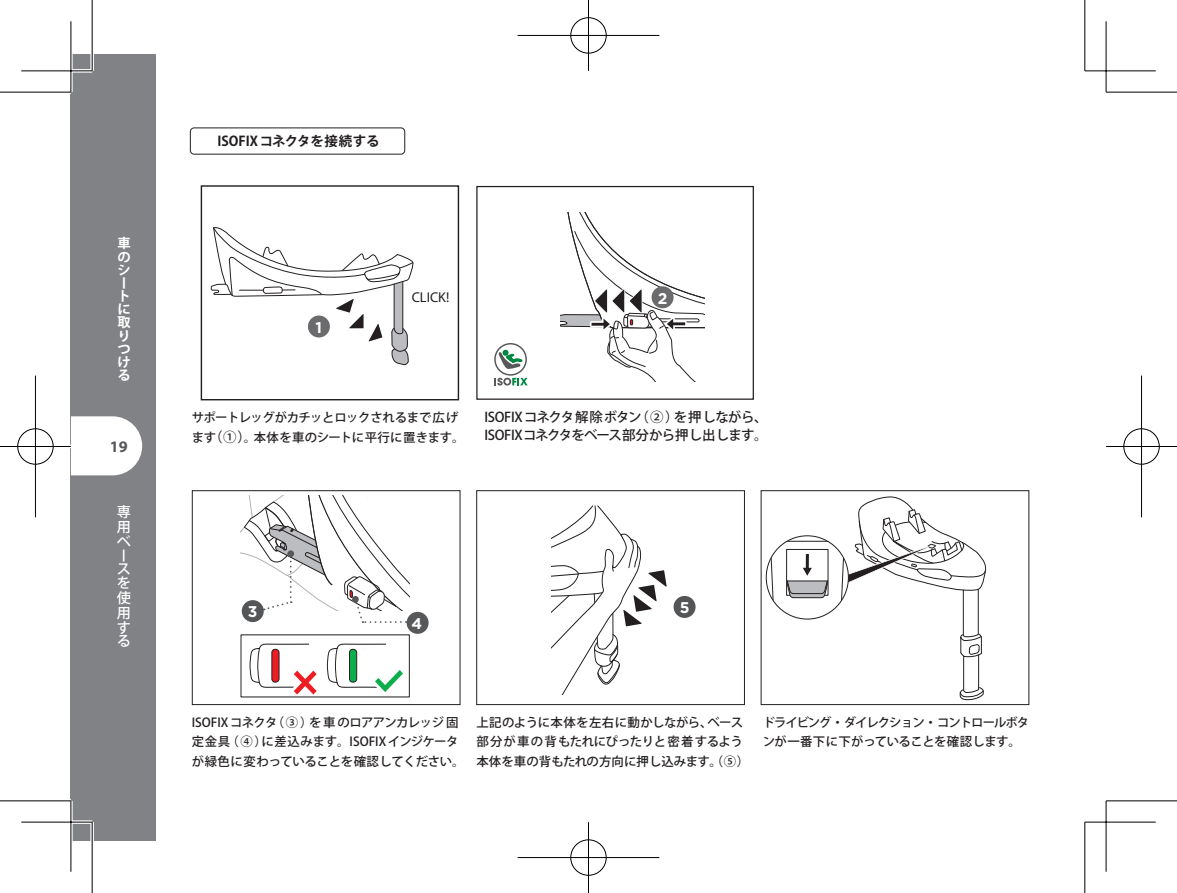
<style>
.page{position:relative;width:1177px;height:893px;background:#fff}
.page>*{position:absolute;margin:0;border:0;box-sizing:border-box;transform-origin:0 0}
.t1{font:700 16px "Myriad Pro";color:#57585a}
.t2{font:700 15.5px "Gotham";color:#fff}
.インデックス_下{font:500 14.25px/14.2px "Koz Go Pro";color:#fff;text-align:justify}
.t3{font:500 14.25px "Gotham Rounded";color:#231f20}
.本文_9_5級15歯{font:500 13.5px/18.5px "Koz Go Pro";letter-spacing:-.025em;color:#231f20}
.サブタイトル{font:700 13.5px "Koz Go Pro";color:#231f20}
.t4{font:700 13.25px/13.2px "Koz Go Pro";color:#fff}
.本文_9_5級15歯-2{font:500 12.5px/19.5px "Koz Go Pro";letter-spacing:-.03em;color:#231f20}
.本文_9_5級15歯-3{font:500 12.5px/19.5px "Koz Go Pro";letter-spacing:.005em;color:#231f20}
.本文_9_5級15歯-4{font:500 12.5px/19.5px "Koz Go Pro";letter-spacing:-.06em;color:#231f20}
.s1{font-size:13.5px}
</style>
<div class="page">
<div style="left:71px;top:54px;width:85px;height:787px;background:#808285"></div>
<div style="left:476px;top:490px;width:269px;height:215px;border:1px solid #231f20"></div>
<div style="left:760px;top:490px;width:269px;height:215px;border:1px solid #231f20"></div>
<div style="left:192px;top:490px;width:268px;height:215px;border:1px solid #231f20"></div>
<div style="left:476px;top:186px;width:278px;height:214px;border:1px solid #231f20"></div>
<svg style="left:561px;top:213px;width:143px;height:169px"></svg>
<svg style="left:249px;top:643px;width:68px;height:52px"></svg>
<svg style="left:326px;top:643px;width:77px;height:49px"></svg>
<svg style="left:551px;top:505px;width:116px;height:190px"></svg>
<svg style="left:210px;top:227px;width:204px;height:138px"></svg>
<div style="left:201px;top:185px;width:258px;height:215px;border:1px solid #231f20"></div>
<svg style="left:240px;top:495px;width:170px;height:128px"></svg>
<div style="left:287px;top:550px;width:7px;height:7px;background:#57585a;border-radius:50%"></div>
<div style="left:406px;top:612px;width:22px;height:22px;background:#57585a;border-radius:50%"></div>
<div style="left:242px;top:600px;width:22px;height:22px;background:#545557;border-radius:50%"></div>
<div style="left:673px;top:596px;width:22px;height:22px;background:#545557;border-radius:50%"></div>
<div style="left:190px;top:128px;width:215px;height:26px;border:1px solid #231f20;border-radius:4px"></div>
<svg style="left:494px;top:343px;width:33px;height:42px"></svg>
<div style="left:651px;top:286px;width:22px;height:22px;background:#6b6b6e;border-radius:50%"></div>
<div style="left:308px;top:316px;width:22px;height:21px;background:#6b6b6e;border-radius:50%"></div>
<svg style="left:770px;top:496px;width:217px;height:204px"></svg>
<svg style="left:71px;top:416px;width:71px;height:60px;background:#f1f2f2"></svg>
<svg style="left:0;top:91px;width:71px;height:3px"></svg>
<svg style="left:1107px;top:91px;width:69px;height:1px"></svg>
<svg style="left:0;top:799px;width:71px;height:3px"></svg>
<svg style="left:1107px;top:801px;width:69px;height:1px"></svg>
<svg style="left:90px;top:0;width:4px;height:71px"></svg>
<svg style="left:90px;top:822px;width:4px;height:71px"></svg>
<svg style="left:1085px;top:0;width:1px;height:69px"></svg>
<svg style="left:1085px;top:824px;width:1px;height:69px"></svg>
<svg style="left:21px;top:69px;width:71px;height:4px"></svg>
<svg style="left:1084px;top:69px;width:71px;height:3px"></svg>
<svg style="left:21px;top:820px;width:71px;height:4px"></svg>
<svg style="left:1084px;top:821px;width:71px;height:3px"></svg>
<svg style="left:69px;top:21px;width:4px;height:71px"></svg>
<svg style="left:69px;top:801px;width:4px;height:71px"></svg>
<hr style="left:1104px;top:21px;width:3px;height:71px;background:#fff">
<hr style="left:1104px;top:801px;width:3px;height:71px;background:#fff">
<hr style="left:0;top:92px;width:71px;height:1px;background:#000">
<hr style="left:1106px;top:92px;width:70px;height:1px;background:#000">
<hr style="left:0;top:800px;width:71px;height:1px;background:#000">
<hr style="left:1106px;top:800px;width:70px;height:1px;background:#000">
<hr style="left:92px;top:0;width:1px;height:71px;background:#000">
<hr style="left:92px;top:822px;width:1px;height:71px;background:#000">
<hr style="left:1084px;top:0;width:1px;height:71px;background:#000">
<hr style="left:1084px;top:822px;width:1px;height:71px;background:#000">
<hr style="left:21px;top:70px;width:71px;height:1px;background:#000">
<hr style="left:1084px;top:70px;width:71px;height:1px;background:#000">
<hr style="left:21px;top:822px;width:71px;height:1px;background:#000">
<hr style="left:1084px;top:822px;width:71px;height:1px;background:#000">
<hr style="left:70px;top:21px;width:1px;height:71px;background:#000">
<hr style="left:70px;top:801px;width:1px;height:71px;background:#000">
<hr style="left:1105px;top:21px;width:1px;height:71px;background:#000">
<hr style="left:1105px;top:801px;width:1px;height:71px;background:#000">
<div style="left:569px;top:16px;width:39px;height:39px;border:4px solid #fff;border-radius:50%"></div>
<hr style="left:517px;top:34px;width:142px;height:3px;background:#fff">
<hr style="left:586px;top:0;width:4px;height:71px;background:#fff">
<div style="left:570px;top:17px;width:36px;height:37px;border:1px solid #000;border-radius:50%"></div>
<hr style="left:517px;top:35px;width:142px;height:1px;background:#000">
<hr style="left:588px;top:0;width:1px;height:71px;background:#000">
<div style="left:569px;top:838px;width:39px;height:39px;border:4px solid #fff;border-radius:50%"></div>
<hr style="left:517px;top:856px;width:142px;height:3px;background:#fff">
<hr style="left:586px;top:822px;width:4px;height:71px;background:#fff">
<div style="left:570px;top:839px;width:36px;height:37px;border:1px solid #000;border-radius:50%"></div>
<hr style="left:517px;top:857px;width:142px;height:1px;background:#000">
<hr style="left:588px;top:822px;width:1px;height:71px;background:#000">
<div style="left:16px;top:427px;width:39px;height:39px;border:4px solid #fff;border-radius:50%"></div>
<hr style="left:0;top:445px;width:71px;height:3px;background:#fff">
<hr style="left:34px;top:376px;width:3px;height:141px;background:#fff">
<div style="left:17px;top:428px;width:37px;height:37px;border:1px solid #000;border-radius:50%"></div>
<hr style="left:0;top:446px;width:71px;height:1px;background:#000">
<hr style="left:35px;top:376px;width:1px;height:141px;background:#000">
<div style="left:1121px;top:427px;width:39px;height:39px;border:4px solid #fff;border-radius:50%"></div>
<hr style="left:1106px;top:445px;width:70px;height:3px;background:#fff">
<hr style="left:1139px;top:376px;width:4px;height:141px;background:#fff">
<div style="left:1123px;top:428px;width:36px;height:37px;border:1px solid #000;border-radius:50%"></div>
<hr style="left:1106px;top:446px;width:70px;height:1px;background:#000">
<hr style="left:1141px;top:376px;width:1px;height:141px;background:#000">
<p class="t4" style="left:117px;top:238px;width:15px">車のシートに取りつける</p>
<p class="t1" style="left:110px;top:437px;width:19px">19</p>
<p class="インデックス_下" style="left:117px;top:505px;width:15px;line-height:15px">専用ベ</p>
<p class="インデックス_下" style="left:117px;top:549px;width:15px;text-align:left">ースを使用する</p>
<p class="サブタイトル" style="left:217px;top:132px;width:163px">ISOFIX コネクタを接続する</p>
<p class="t2" style="left:315px;top:317px;width:8px">1</p>
<p class="t3" style="left:411px;top:288px;width:39px">CLICK!</p>
<p class="t2" style="left:657px;top:288px;width:11px">2</p>
<p class="本文_9_5級15歯-2" style="left:192px;top:408px;width:274px">サポートレッグがカチッとロックされるまで広げます<span class="s1">（①）</span>。本体を車のシートに平行に置きます。</p>
<p class="本文_9_5級15歯" style="left:484px;top:408px;width:284px">ISOFIXコネクタ解除ボタン（②）を押しながら、<br>ISOFIXコネクタをベース部分から押し出します。</p>
<p class="t2" style="left:248px;top:601px;width:11px">3</p>
<p class="t2" style="left:679px;top:597px;width:11px">5</p>
<p class="t2" style="left:411px;top:613px;width:12px">4</p>
<p class="本文_9_5級15歯-2" style="left:192px;top:713px;width:274px">ISOFIX コネクタ（ ③ ）を車のロアアンカレッジ固定金具（ ④ ）に差込みます。ISOFIX インジケータが緑色に変わっていることを確認してください。</p>
<p class="本文_9_5級15歯-3" style="left:476px;top:713px;width:274px">上記のように本体を左右に動かしながら、ベース部分が車の背もたれにぴったりと密着するよう本体を車の背もたれの方向に押し込みます。（⑤）</p>
<p class="本文_9_5級15歯-4" style="left:762px;top:713px;width:268px">ドライビング・ダイレクション・コントロールボタンが一番下に下がっていることを確認します。</p>
</div>
